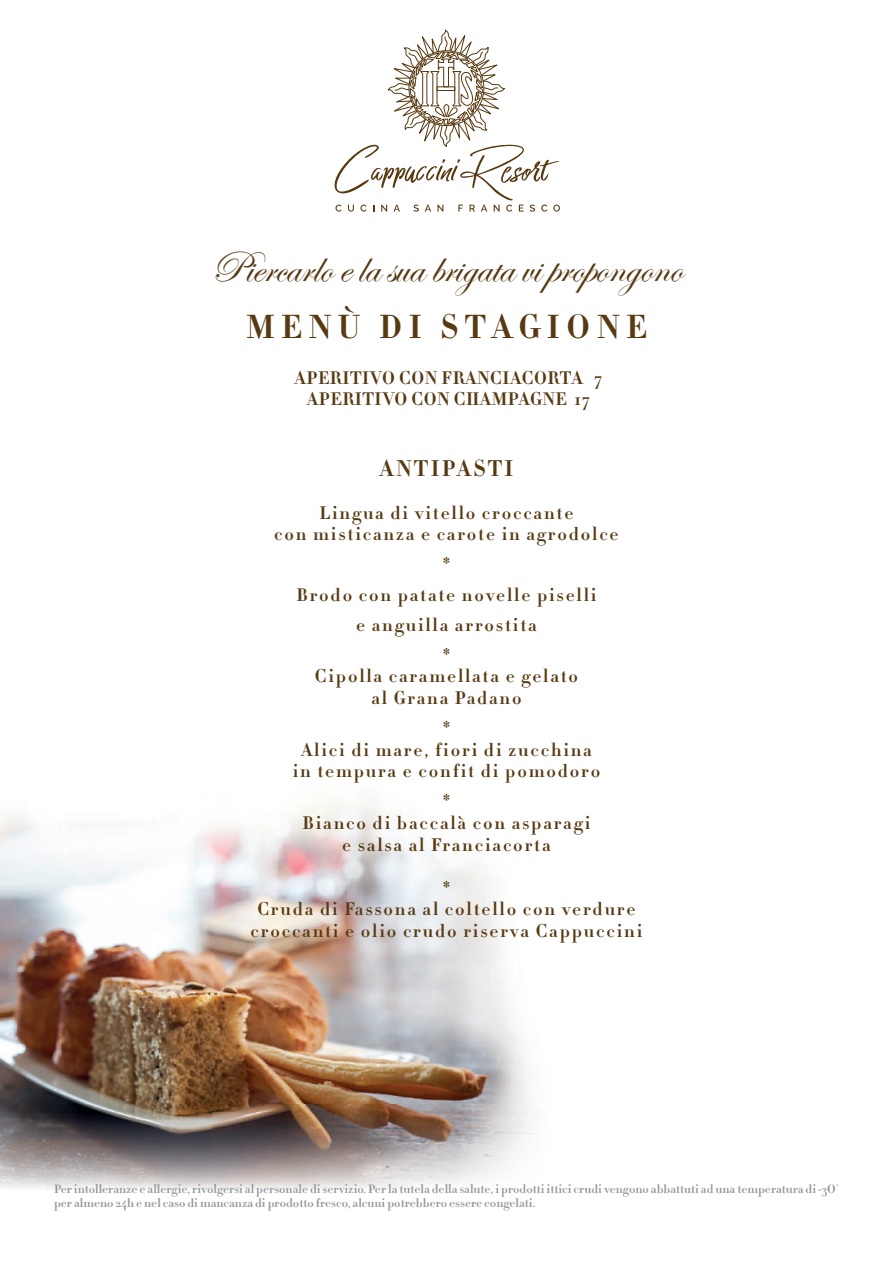
<style>
.page{position:relative;width:893px;height:1263px;background:#fff}
.page>*{position:absolute;margin:0;border:0;box-sizing:border-box;transform-origin:0 0}
.t1{font:45px "Edwardian Script ITC";letter-spacing:-.01em;color:#573a12}
.t2{font:33px "Didot HTF B06 Bold";letter-spacing:.2em;color:#573a12}
.t3{font:22.5px "Didot HTF B06 Bold";letter-spacing:.1em;color:#573a12}
.t4{font:18px/21.6px "Didot HTF B06 Bold";letter-spacing:.1em;color:#573a12;text-align:center}
.t5{font:18px/21.6px "Didot HTF B06 Bold";letter-spacing:.03em;color:#573a12;text-align:center}
.t6{font:12px/14.4px "Didot HTF B06 Bold";color:#939598}
</style>
<div class="page">
<img style="left:0;top:801px;width:536px;height:388px">
<svg style="left:334px;top:30px;width:226px;height:182px"></svg>
<h1 class="t1" style="left:211px;top:242px;width:473px">Piercarlo e la sua brigata vi propongono</h1>
<h2 class="t2" style="left:246px;top:306px;width:402px">MENÙ DI STAGIONE</h2>
<p class="t5" style="left:295px;top:367px;width:309px">APERITIVO CON FRANCIACORTA 7<br>APERITIVO CON CHAMPAGNE 17</p>
<p class="t3" style="left:380px;top:453px;width:135px">ANTIPASTI</p>
<p class="t4" style="left:274px;top:502px;width:346px">Lingua di vitello croccante<br>con misticanza e carote in agrodolce</p>
<p class="t4" style="left:297px;top:549px;width:301px;line-height:30.2px">*<br>Brodo con patate novelle piselli e anguilla arrostita<br>*</p>
<p class="t4" style="left:315px;top:666px;width:265px">Cipolla caramellata e gelato al Grana Padano</p>
<p class="t4" style="left:293px;top:717px;width:309px">*<br>Alici di mare, fiori di zucchina in tempura e confit di pomodoro</p>
<p class="t4" style="left:303px;top:791px;width:289px">*<br>Bianco di baccalà con asparagi e salsa al Franciacorta</p>
<p class="t4" style="left:251px;top:877px;width:393px">*<br>Cruda di Fassona al coltello con verdure croccanti e olio crudo riserva Cappuccini</p>
<p class="t6" style="left:54px;top:1182px;width:786px">Per intolleranze e allergie, rivolgersi al personale di servizio. Per la tutela della salute, i prodotti ittici crudi vengono abbattuti ad una temperatura di -3O° per almeno 24h e nel caso di mancanza di prodotto fresco, alcuni potrebbero essere congelati.</p>
</div>
